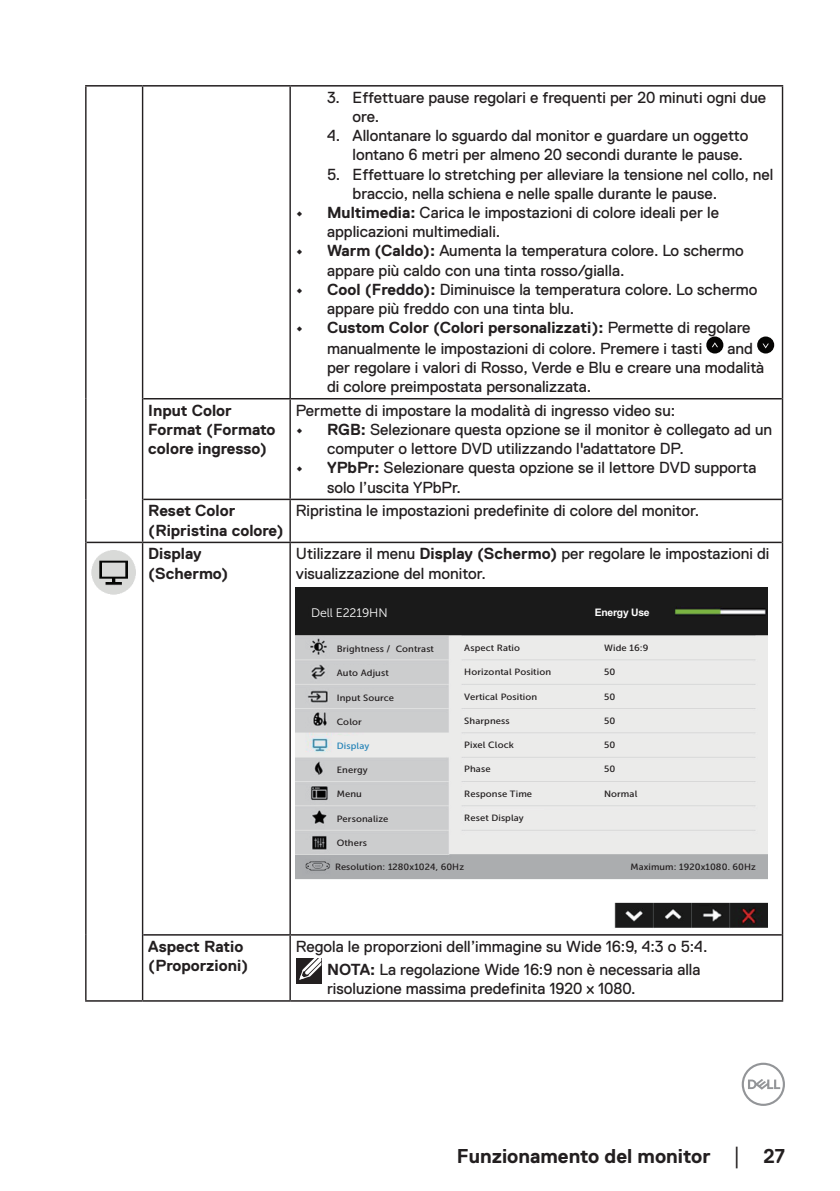
<style>
.page{position:relative;width:840px;height:1191px;background:#fff}
.page>*{position:absolute;margin:0;border:0;box-sizing:border-box;transform-origin:0 0}
.t1{font:700 20px "Dell Replica";color:#231f20}
.t2{font:16px/19.2px "Dell Replica";color:#231f20}
.t3{font:700 16px/19.2px "Dell Replica";color:#231f20}
.t4{font:12.4px "Museo Sans For Dell 300";letter-spacing:-.01em;color:#fff}
.t5{font:700 10.4px "Arial";letter-spacing:-.025em;color:#fff}
.t6{font:9px "Museo Sans For Dell Cn 500";letter-spacing:.01em;color:#231f20;scale:1.27 1}
.t7{font:9px "Museo Sans For Dell Cn 500";letter-spacing:.01em;color:#231f20;scale:1.25 1}
.t8{font:9px "Museo Sans For Dell Cn 500";letter-spacing:.01em;color:#2583b7;scale:1.27 1}
.s1{font-weight:700}
.s2{font-family:"Times New Roman";font-weight:400;font-size:18px}
</style>
<div class="page">
<svg style="left:741px;top:1062px;width:43px;height:44px"></svg>
<hr style="left:85px;top:87px;width:1px;height:312px;background:#231f20">
<hr style="left:142px;top:87px;width:1px;height:312px;background:#231f20">
<hr style="left:289px;top:87px;width:2px;height:311px;background:#231f20">
<hr style="left:781px;top:87px;width:1px;height:312px;background:#231f20">
<hr style="left:85px;top:399px;width:1px;height:100px;background:#231f20">
<hr style="left:142px;top:399px;width:1px;height:100px;background:#231f20">
<hr style="left:289px;top:399px;width:2px;height:99px;background:#231f20">
<hr style="left:781px;top:399px;width:1px;height:100px;background:#231f20">
<hr style="left:85px;top:499px;width:1px;height:43px;background:#231f20">
<hr style="left:142px;top:499px;width:1px;height:42px;background:#231f20">
<hr style="left:289px;top:500px;width:2px;height:41px;background:#231f20">
<hr style="left:781px;top:499px;width:1px;height:43px;background:#231f20">
<hr style="left:85px;top:542px;width:1px;height:393px;background:#231f20">
<hr style="left:142px;top:543px;width:1px;height:392px;background:#231f20">
<hr style="left:289px;top:543px;width:2px;height:391px;background:#231f20">
<hr style="left:781px;top:542px;width:1px;height:393px;background:#231f20">
<hr style="left:85px;top:935px;width:1px;height:65px;background:#231f20">
<hr style="left:142px;top:935px;width:1px;height:65px;background:#231f20">
<hr style="left:289px;top:935px;width:2px;height:65px;background:#231f20">
<hr style="left:781px;top:935px;width:1px;height:65px;background:#231f20">
<hr style="left:142px;top:85px;width:148px;height:2px;background:#231f20">
<hr style="left:143px;top:398px;width:147px;height:1px;background:#231f20">
<hr style="left:143px;top:498px;width:147px;height:2px;background:#231f20">
<hr style="left:142px;top:541px;width:148px;height:2px;background:#231f20">
<hr style="left:143px;top:934px;width:147px;height:1px;background:#231f20">
<hr style="left:142px;top:1000px;width:148px;height:1px;background:#231f20">
<hr style="left:290px;top:85px;width:492px;height:2px;background:#231f20">
<hr style="left:290px;top:398px;width:491px;height:1px;background:#231f20">
<hr style="left:290px;top:498px;width:491px;height:2px;background:#231f20">
<hr style="left:290px;top:541px;width:491px;height:2px;background:#231f20">
<hr style="left:290px;top:934px;width:491px;height:1px;background:#231f20">
<hr style="left:290px;top:1000px;width:492px;height:1px;background:#231f20">
<hr style="left:85px;top:85px;width:57px;height:2px;background:#231f20">
<hr style="left:86px;top:541px;width:56px;height:2px;background:#231f20">
<hr style="left:85px;top:1000px;width:57px;height:1px;background:#231f20">
<div style="left:706px;top:336px;width:17px;height:17px;background:#060504;border-radius:50%"></div>
<svg style="left:712px;top:342px;width:5px;height:5px"></svg>
<svg style="left:756px;top:336px;width:17px;height:17px"></svg>
<svg style="left:762px;top:343px;width:6px;height:5px"></svg>
<img style="left:91px;top:550px;width:45px;height:44px">
<img style="left:296px;top:587px;width:471px;height:341px">
<div style="left:579px;top:600px;width:83px;height:29px;background:#1a1a1a"></div>
<div style="left:332px;top:858px;width:431px;height:18px;background:#abadaf"></div>
<div style="left:461px;top:638px;width:296px;height:21px;background:#ebebea"></div>
<div style="left:461px;top:662px;width:296px;height:20px;background:#ebebea"></div>
<div style="left:461px;top:686px;width:296px;height:20px;background:#ebebea"></div>
<div style="left:461px;top:711px;width:296px;height:21px;background:#ebebea"></div>
<div style="left:461px;top:735px;width:296px;height:20px;background:#ebebea"></div>
<div style="left:461px;top:760px;width:296px;height:20px;background:#ebebea"></div>
<div style="left:461px;top:784px;width:296px;height:20px;background:#ebebea"></div>
<div style="left:330px;top:640px;width:117px;height:17px;background:#cccdce"></div>
<div style="left:330px;top:665px;width:117px;height:17px;background:#cccdce"></div>
<div style="left:330px;top:689px;width:117px;height:18px;background:#cccdce"></div>
<div style="left:330px;top:713px;width:117px;height:18px;background:#cccdce"></div>
<div style="left:330px;top:761px;width:117px;height:18px;background:#cccdce"></div>
<div style="left:330px;top:786px;width:117px;height:18px;background:#cccdce"></div>
<div style="left:330px;top:810px;width:117px;height:18px;background:#cccdce"></div>
<div style="left:330px;top:834px;width:117px;height:18px;background:#cccdce"></div>
<div style="left:332px;top:736px;width:112px;height:20px;background:#ebebea"></div>
<div style="left:309px;top:606px;width:81px;height:14px;background:#1a1a1a"></div>
<div style="left:296px;top:958px;width:25px;height:25px;background:#231f20"></div>
<svg style="left:299px;top:958px;width:22px;height:22px"></svg>
<p class="t2" style="left:352px;top:88px;width:415px;text-indent:-26px">3. Effettuare pause regolari e frequenti per 20 minuti ogni due ore.</p>
<p class="t2" style="left:352px;top:126px;width:397px;text-indent:-26px">4. Allontanare lo sguardo dal monitor e guardare un oggetto lontano 6 metri per almeno 20 secondi durante le pause.</p>
<p class="t2" style="left:352px;top:165px;width:422px;text-indent:-26px">5. Effettuare lo stretching per alleviare la tensione nel collo, nel braccio, nella schiena e nelle spalle durante le pause.</p>
<p class="t2" style="left:327px;top:203px;width:393px;text-indent:-31px"><span class="s1">• Multimedia:</span> Carica le impostazioni di colore ideali per le applicazioni multimediali.</p>
<p class="t2" style="left:327px;top:241px;width:418px;text-indent:-31px"><span class="s1">• Warm (Caldo):</span> Aumenta la temperatura colore. Lo schermo appare più caldo con una tinta rosso/gialla.</p>
<p class="t2" style="left:327px;top:280px;width:432px;text-indent:-31px"><span class="s1">• Cool (Freddo):</span> Diminuisce la temperatura colore. Lo schermo appare più freddo con una tinta blu.</p>
<p class="t2" style="left:327px;top:318px;width:425px;line-height:20.2px;text-indent:-31px"><span class="s1">• Custom Color (Colori personalizzati):</span> Permette di regolare manualmente le impostazioni di colore. Premere i tasti</p>
<p class="t2" style="left:327px;top:338px;width:438px;text-indent:400px">and per regolare i valori di Rosso, Verde e Blu e creare una modalità di colore preimpostata personalizzata.</p>
<p class="t3" style="left:148px;top:401px;width:129px">Input Color<br>Format (Formato colore ingresso)</p>
<p class="t2" style="left:296px;top:401px;width:381px">Permette di impostare la modalità di ingresso video su:</p>
<p class="t2" style="left:327px;top:420px;width:446px;text-indent:-31px"><span class="s1">• RGB:</span> Selezionare questa opzione se il monitor è collegato ad un computer o lettore DVD utilizzando l'adattatore DP.</p>
<p class="t2" style="left:327px;top:458px;width:430px;text-indent:-31px"><span class="s1">• YPbPr:</span> Selezionare questa opzione se il lettore DVD supporta solo l’uscita YPbPr.</p>
<p class="t3" style="left:148px;top:501px;width:137px">Reset Color (Ripristina colore)</p>
<p class="t2" style="left:296px;top:501px;width:404px">Ripristina le impostazioni predefinite di colore del monitor.</p>
<p class="t3" style="left:148px;top:544px;width:82px">Display (Schermo)</p>
<p class="t2" style="left:296px;top:544px;width:475px">Utilizzare il menu <span class="s1">Display (Schermo)</span> per regolare le impostazioni di visualizzazione del monitor.</p>
<p class="t4" style="left:311px;top:605px;width:78px">Dell E2219HN</p>
<p class="t6" style="left:336px;top:644px;width:78px">Brightness / Contrast</p>
<p class="t6" style="left:336px;top:668px;width:42px">Auto Adjust</p>
<p class="t6" style="left:336px;top:692px;width:47px">Input Source</p>
<p class="t6" style="left:336px;top:716px;width:21px">Color</p>
<p class="t8" style="left:336px;top:741px;width:27px">Display</p>
<p class="t6" style="left:336px;top:765px;width:26px">Energy</p>
<p class="t6" style="left:336px;top:789px;width:21px">Menu</p>
<p class="t6" style="left:336px;top:813px;width:42px">Personalize</p>
<p class="t6" style="left:336px;top:838px;width:25px">Others</p>
<p class="t5" style="left:594px;top:605px;width:56px">Energy Use</p>
<p class="t6" style="left:603px;top:643px;width:36px">Wide 16:9</p>
<p class="t6" style="left:603px;top:667px;width:10px">50</p>
<p class="t6" style="left:603px;top:691px;width:10px">50</p>
<p class="t6" style="left:603px;top:716px;width:10px">50</p>
<p class="t6" style="left:603px;top:740px;width:10px">50</p>
<p class="t6" style="left:603px;top:764px;width:10px">50</p>
<p class="t6" style="left:603px;top:788px;width:28px">Normal</p>
<p class="t6" style="left:464px;top:643px;width:45px">Aspect Ratio</p>
<p class="t6" style="left:464px;top:667px;width:70px">Horizontal Position</p>
<p class="t6" style="left:464px;top:691px;width:59px">Vertical Position</p>
<p class="t6" style="left:464px;top:716px;width:37px">Sharpness</p>
<p class="t6" style="left:464px;top:740px;width:40px">Pixel Clock</p>
<p class="t6" style="left:464px;top:764px;width:22px">Phase</p>
<p class="t6" style="left:464px;top:788px;width:55px">Response Time</p>
<p class="t6" style="left:464px;top:812px;width:48px">Reset Display</p>
<p class="t7" style="left:335px;top:861px;width:105px">Resolution: 1280x1024, 60Hz</p>
<p class="t7" style="left:630px;top:861px;width:102px">Maximum: 1920x1080. 60Hz</p>
<p class="t3" style="left:148px;top:936px;width:101px">Aspect Ratio (Proporzioni)</p>
<p class="t2" style="left:327px;top:935px;width:382px;line-height:23px;text-indent:-31px">Regola le proporzioni dell’immagine su Wide 16:9, 4:3 o 5:4.<br><span class="s1">NOTA:</span> La regolazione Wide 16:9 non è necessaria alla</p>
<p class="t2" style="left:327px;top:979px;width:310px">risoluzione massima predefinita 1920 x 1080.</p>
<p class="t1" style="left:456px;top:1144px;width:329px">Funzionamento del monitor <span class="s2">│</span> 27</p>
</div>
